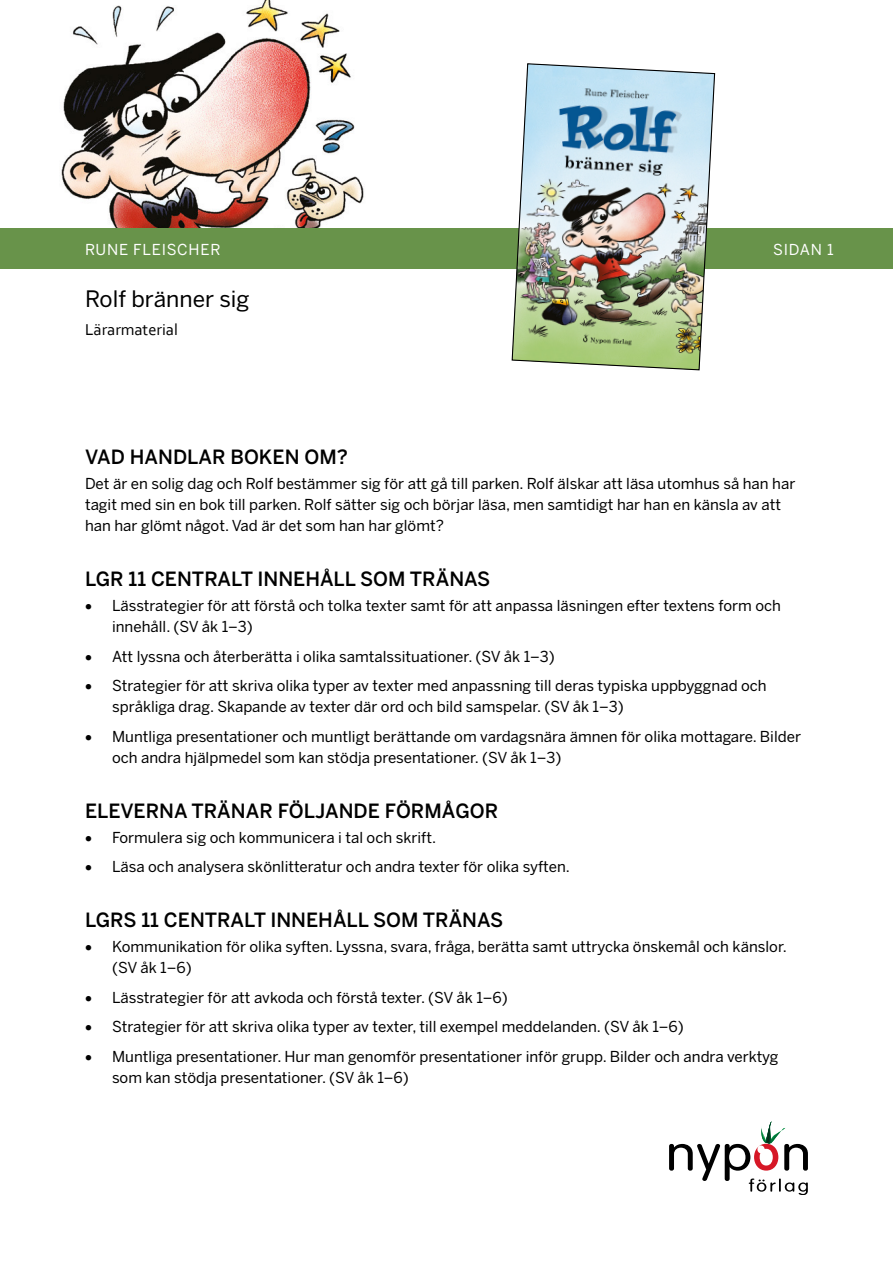
<style>
.page{position:relative;width:893px;height:1263px;background:#fff}
.page>*{position:absolute;margin:0;border:0;box-sizing:border-box;transform-origin:0 0}
.t1{font:22.5px "Benton Sans";color:#000}
.t2{font:500 19.5px "Benton Sans";color:#000}
.t3{font:16.5px "Corbel";color:#000}
.t4{font:15px/21px "Benton Sans";color:#000}
.t5{font:15px "Benton Sans";letter-spacing:.05em;color:#fff}
</style>
<div class="page">
<img style="left:45px;top:0;width:329px;height:229px">
<div style="left:0;top:229px;width:893px;height:40px;background:#68934a"></div>
<img style="left:511px;top:63px;width:205px;height:308px">
<svg style="left:669px;top:1121px;width:139px;height:74px"></svg>
<p class="t5" style="left:85px;top:241px;width:137px">RUNE FLEISCHER</p>
<p class="t5" style="left:773px;top:241px;width:62px">SIDAN 1</p>
<h1 class="t1" style="left:85px;top:286px;width:166px">Rolf bränner sig</h1>
<p class="t3" style="left:85px;top:320px;width:94px">Lärarmaterial</p>
<h2 class="t2" style="left:85px;top:446px;width:264px">VAD HANDLAR BOKEN OM?</h2>
<p class="t4" style="left:85px;top:474px;width:712px">Det är en solig dag och Rolf bestämmer sig för att gå till parken. Rolf älskar att läsa utomhus så han har tagit med sin en bok till parken. Rolf sätter sig och börjar läsa, men samtidigt har han en känsla av att han har glömt något. Vad är det som han har glömt?</p>
<h2 class="t2" style="left:85px;top:568px;width:407px">LGR 11 CENTRALT INNEHÅLL SOM TRÄNAS</h2>
<p class="t4" style="left:112px;top:596px;width:670px;text-indent:-27px">• Lässtrategier för att förstå och tolka texter samt för att anpassa läsningen efter textens form och innehåll. (SV åk 1–3)</p>
<p class="t4" style="left:85px;top:646px;width:471px">• Att lyssna och återberätta i olika samtalssituationer. (SV åk 1–3)</p>
<p class="t4" style="left:112px;top:676px;width:656px;text-indent:-27px">• Strategier för att skriva olika typer av texter med anpassning till deras typiska uppbyggnad och språkliga drag. Skapande av texter där ord och bild samspelar. (SV åk 1–3)</p>
<p class="t4" style="left:112px;top:726px;width:690px;text-indent:-27px">• Muntliga presentationer och muntligt berättande om vardagsnära ämnen för olika mottagare. Bilder och andra hjälpmedel som kan stödja presentationer. (SV åk 1–3)</p>
<h2 class="t2" style="left:85px;top:799px;width:415px">ELEVERNA TRÄNAR FÖLJANDE FÖRMÅGOR</h2>
<p class="t4" style="left:85px;top:827px;width:353px">• Formulera sig och kommunicera i tal och skrift.</p>
<p class="t4" style="left:85px;top:857px;width:486px">• Läsa och analysera skönlitteratur och andra texter för olika syften.</p>
<h2 class="t2" style="left:85px;top:909px;width:420px">LGRS 11 CENTRALT INNEHÅLL SOM TRÄNAS</h2>
<p class="t4" style="left:112px;top:937px;width:676px;text-indent:-27px">• Kommunikation för olika syften. Lyssna, svara, fråga, berätta samt uttrycka önskemål och känslor. (SV åk 1–6)</p>
<p class="t4" style="left:85px;top:987px;width:424px">• Lässtrategier för att avkoda och förstå texter. (SV åk 1–6)</p>
<p class="t4" style="left:85px;top:1017px;width:600px">• Strategier för att skriva olika typer av texter, till exempel meddelanden. (SV åk 1–6)</p>
<p class="t4" style="left:112px;top:1046px;width:668px;text-indent:-27px">• Muntliga presentationer. Hur man genomför presentationer inför grupp. Bilder och andra verktyg som kan stödja presentationer. (SV åk 1–6)</p>
</div>
